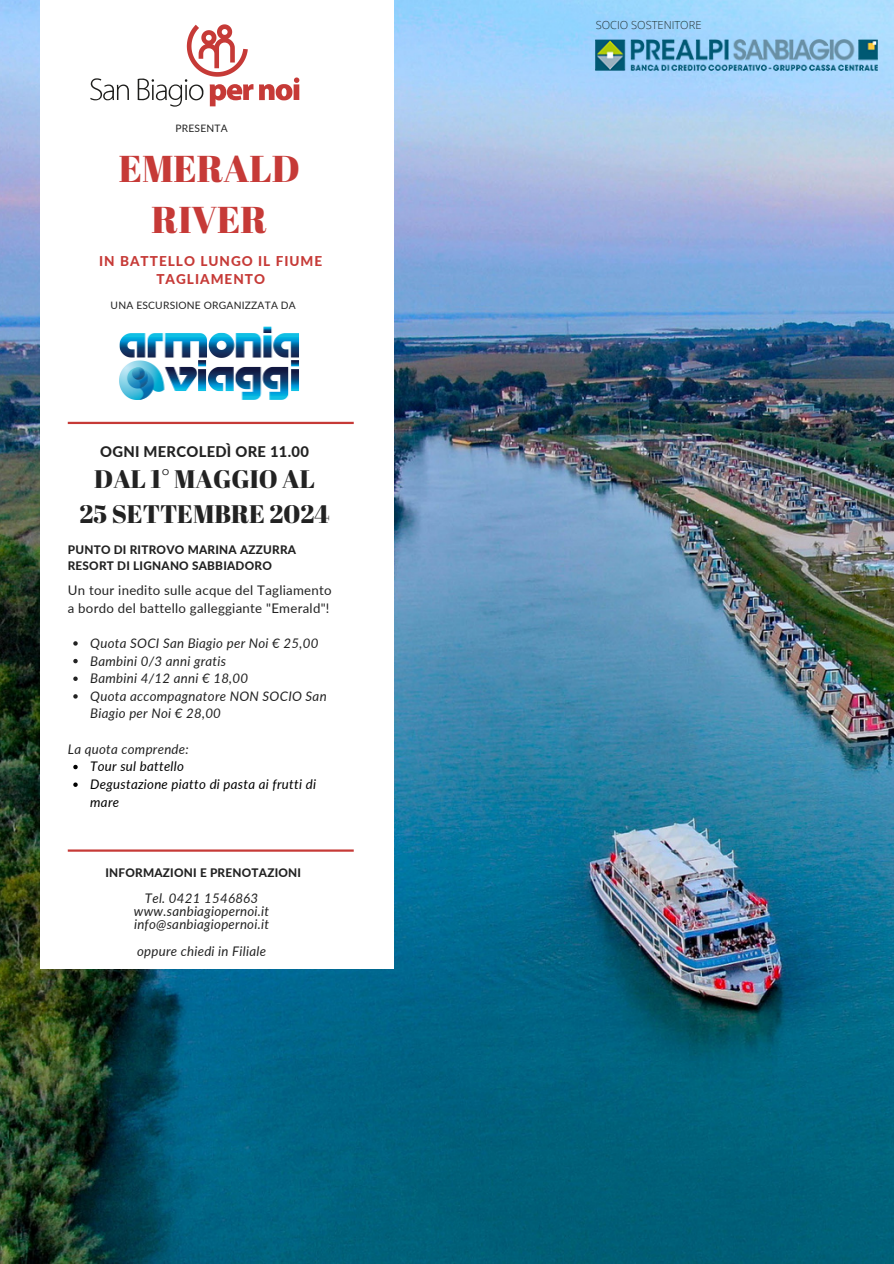
<style>
.page{position:relative;width:894px;height:1264px;background:#fff}
.page>*{position:absolute;margin:0;border:0;box-sizing:border-box;transform-origin:0 0}
.t1{font:37.35px/51.8px "Abril Fatface";color:#c63a37;text-align:center}
.t2{font:25.35px/34.8px "Abril Fatface";color:#222;text-align:center}
.t3{font:800 14.7px "Lato";letter-spacing:.02em;color:#222}
.t4{font:800 13.5px/18px "Lato";letter-spacing:.075em;color:#c63a37;text-align:center}
.t5{font:italic 13.2px/13.2px "Lato";letter-spacing:.02em;color:#222;text-align:center}
.t6{font:13.2px/17.7px "Lato";letter-spacing:.02em;color:#222}
.t7{font:italic 13.2px/17.7px "Lato";letter-spacing:.02em;color:#000}
.t8{font:800 11.7px/15.6px "Lato";letter-spacing:.02em;color:#222}
.t9{font:300 11.1px "Open Sans";color:#203131}
.t10{font:10.2px "Lato";letter-spacing:.02em;color:#222}
</style>
<div class="page">
<img style="left:0;top:0;width:893px;height:1263px">
<div style="left:41px;top:0;width:352px;height:968px;background:#fff"></div>
<hr style="left:68px;top:422px;width:285px;height:2px;background:#c63a37">
<hr style="left:68px;top:849px;width:285px;height:2px;background:#c63a37">
<img style="left:595px;top:39px;width:281px;height:32px">
<img style="left:119px;top:326px;width:180px;height:74px">
<svg style="left:90px;top:78px;width:39px;height:22px"></svg>
<svg style="left:138px;top:24px;width:115px;height:83px"></svg>
<svg style="left:259px;top:77px;width:40px;height:23px"></svg>
<svg style="left:73px;top:641px;width:5px;height:4px"></svg>
<svg style="left:73px;top:659px;width:5px;height:4px"></svg>
<svg style="left:73px;top:676px;width:5px;height:5px"></svg>
<svg style="left:73px;top:694px;width:5px;height:4px"></svg>
<svg style="left:73px;top:764px;width:5px;height:5px"></svg>
<svg style="left:73px;top:782px;width:5px;height:5px"></svg>
<h4 class="t10" style="left:175px;top:122px;width:54px">PRESENTA</h4>
<h1 class="t1" style="left:119px;top:141px;width:182px">EMERALD<br>RIVER</h1>
<p class="t4" style="left:99px;top:251px;width:224px">IN BATTELLO LUNGO IL FIUME<br>TAGLIAMENTO</p>
<p class="t10" style="left:111px;top:299px;width:187px">UNA ESCURSIONE ORGANIZZATA DA</p>
<h4 class="t3" style="left:100px;top:443px;width:210px">OGNI MERCOLEDÌ ORE 11.00</h4>
<h4 class="t2" style="left:79px;top:461px;width:251px">DAL 1° MAGGIO AL<br>25 SETTEMBRE 2024</h4>
<p class="t8" style="left:68px;top:542px;width:230px">PUNTO DI RITROVO MARINA AZZURRA<br>RESORT DI LIGNANO SABBIADORO</p>
<p class="t6" style="left:68px;top:581px;width:265px">Un tour inedito sulle acque del Tagliamento a bordo del battello galleggiante "Emerald"!</p>
<p class="t5" style="left:90px;top:636px;width:229px">Quota SOCI San Biagio per Noi € 25,00</p>
<p class="t5" style="left:90px;top:653px;width:137px">Bambini 0/3 anni gratis</p>
<p class="t5" style="left:90px;top:671px;width:159px">Bambini 4/12 anni € 18,00</p>
<h4 class="t5" style="left:90px;top:687px;width:238px;line-height:17.7px;text-align:left">Quota accompagnatore NON SOCIO San<br>Biagio per Noi € 28,00</h4>
<p class="t5" style="left:68px;top:742px;width:122px">La quota comprende:</p>
<p class="t7" style="left:90px;top:757px;width:95px">Tour sul battello</p>
<h5 class="t7" style="left:90px;top:775px;width:227px">Degustazione piatto di pasta ai frutti di mare</h5>
<p class="t8" style="left:105px;top:864px;width:197px">INFORMAZIONI E PRENOTAZIONI</p>
<p class="t5" style="left:134px;top:891px;width:137px">Tel. 0421 1546863 www.sanbiagiopernoi.it info@sanbiagiopernoi.it</p>
<h3 class="t5" style="left:137px;top:944px;width:130px">oppure chiedi in Filiale</h3>
<h2 class="t9" style="left:595px;top:18px;width:107px">SOCIO SOSTENITORE</h2>
</div>
